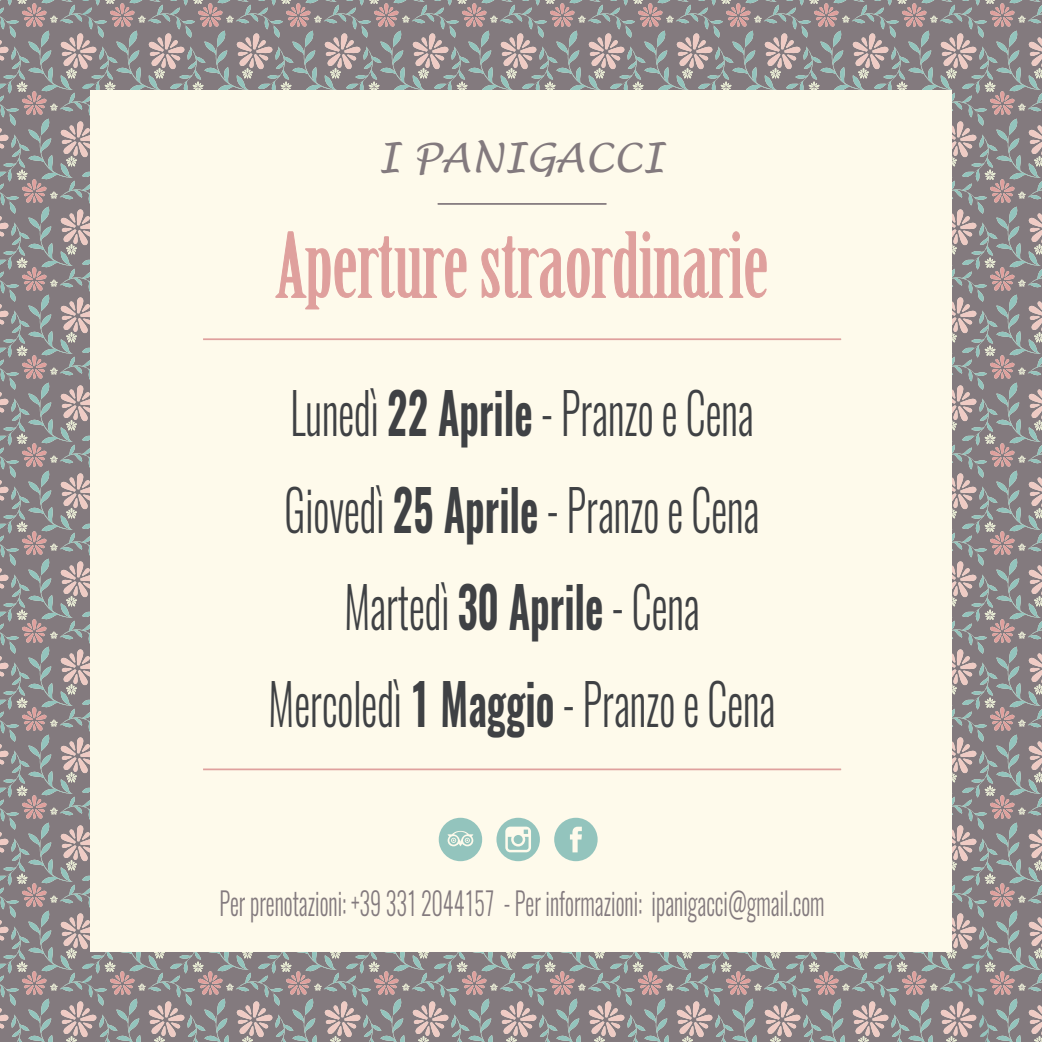
<style>
.page{position:relative;width:1042px;height:1042px;background:#fefaeb}
.page>*{position:absolute;margin:0;border:0;box-sizing:border-box;transform-origin:0 0}
.t1{font:87.5px "Birch Std";color:#dfa09d;scale:1.05 1}
.t2{font:300 56.61px/97px "Oswald";color:#3f4144;text-align:center;scale:.71 1}
.t3{font:italic 40.07px "Lucida Handwriting";color:#837a7e}
.t4{font:300 31.5px "Oswald";color:#837a7e;scale:.71 1}
.s1{font-weight:600}
</style>
<div class="page">
<svg style="left:0;top:0;width:90px;height:1042px;background:#938e8f"></svg>
<svg style="left:952px;top:0;width:90px;height:1042px;background:#938d8e"></svg>
<svg style="left:83px;top:0;width:870px;height:90px;background:#938e8e"></svg>
<svg style="left:84px;top:952px;width:908px;height:90px;background:#928d8e"></svg>
<svg style="left:275px;top:231px;width:192px;height:79px"></svg>
<svg style="left:481px;top:231px;width:286px;height:67px"></svg>
<hr style="left:203px;top:338px;width:638px;height:2px;background:#dfa09d">
<hr style="left:203px;top:768px;width:638px;height:2px;background:#dfa09d">
<hr style="left:438px;top:203px;width:168px;height:2px;background:#837a7e">
<div style="left:554px;top:818px;width:43px;height:43px;background:#93c4bd;border-radius:50%"></div>
<svg style="left:570px;top:826px;width:12px;height:26px"></svg>
<div style="left:496px;top:818px;width:44px;height:43px;background:#93c4bd;border-radius:50%"></div>
<svg style="left:505px;top:826px;width:26px;height:26px"></svg>
<div style="left:439px;top:818px;width:43px;height:43px;background:#93c4bd;border-radius:50%"></div>
<svg style="left:447px;top:831px;width:26px;height:15px"></svg>
<p class="t3" style="left:378px;top:133px;width:287px">I PANIGACCI</p>
<h1 class="t1" style="left:276px;top:216px;width:471px">Aperture straordinarie</h1>
<p class="t2" style="left:269px;top:364px;width:715px">Lunedì <span class="s1">22 Aprile</span> - Pranzo e Cena<br>Giovedì <span class="s1">25 Aprile</span> - Pranzo e Cena<br>Martedì <span class="s1">30 Aprile</span> - Cena<br>Mercoledì <span class="s1">1 Maggio</span> - Pranzo e Cena</p>
<p class="t4" style="left:219px;top:882px;width:854px">Per prenotazioni: +39 331 2044157 - Per informazioni: ipanigacci@gmail.com</p>
</div>
